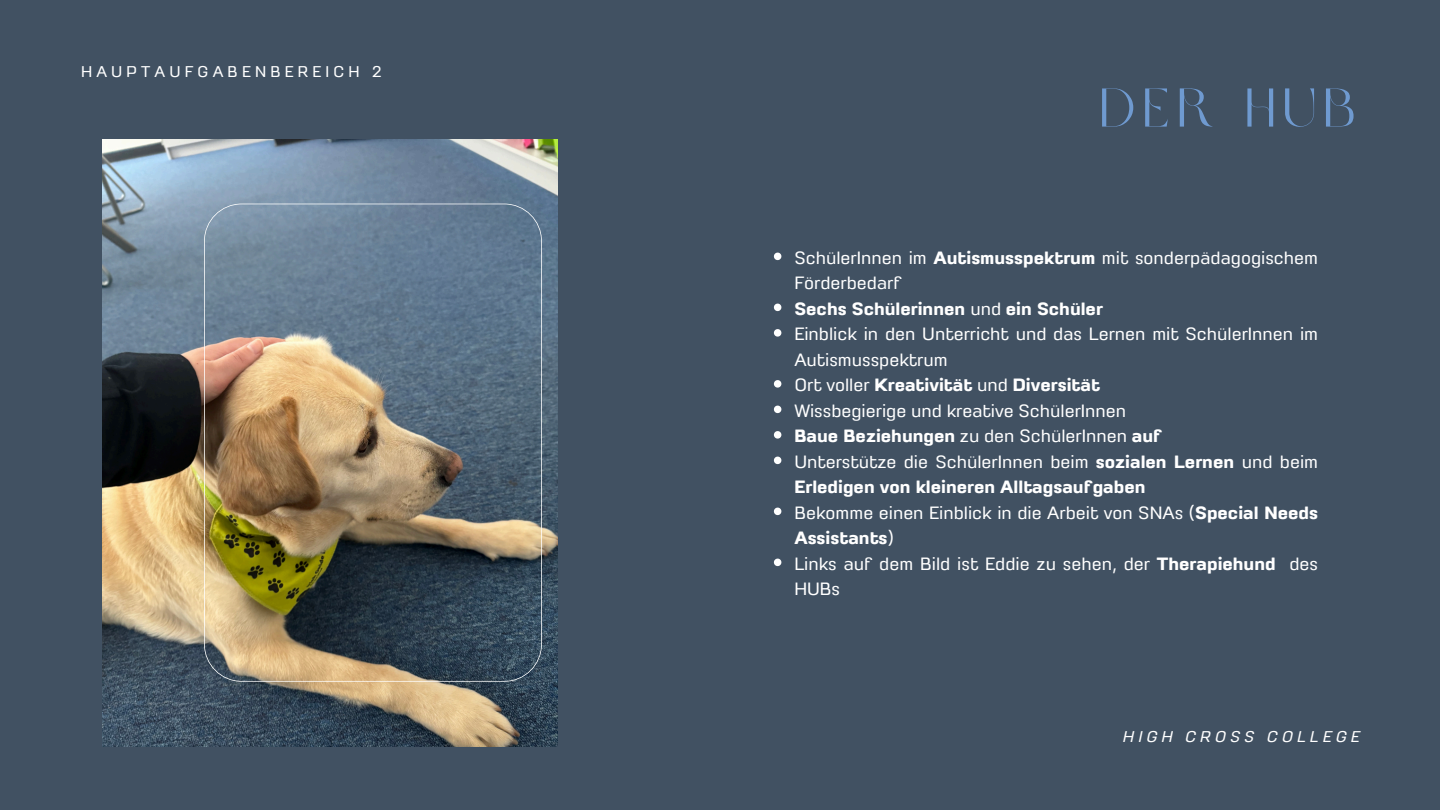
<style>
.page{position:relative;width:1440px;height:810px;background:#415162}
.page>*{position:absolute;margin:0;border:0;box-sizing:border-box;transform-origin:0 0}
.t1{font:54px "Brown Sugar";letter-spacing:.15em;color:#6f9ad0}
.t2{font:16px/25.5px "Petchlamoon";color:#fff}
.t3{font:700 16px/25.5px "Petchlamoon";color:#fff}
.t4{font:14px "Petchlamoon";letter-spacing:.3em;color:#fff}
.t5{font:italic 14px "Petchlamoon";letter-spacing:.3em;color:#fff}
.s1{font-weight:700}
.s2{font-weight:400}
</style>
<div class="page">
<img style="left:102px;top:139px;width:455px;height:608px">
<img style="left:204px;top:204px;width:338px;height:477px">
<svg style="left:774px;top:253px;width:7px;height:7px"></svg>
<svg style="left:774px;top:304px;width:7px;height:7px"></svg>
<svg style="left:774px;top:329px;width:7px;height:8px"></svg>
<svg style="left:774px;top:380px;width:7px;height:8px"></svg>
<svg style="left:774px;top:406px;width:7px;height:7px"></svg>
<svg style="left:774px;top:431px;width:7px;height:8px"></svg>
<svg style="left:774px;top:457px;width:7px;height:7px"></svg>
<svg style="left:774px;top:508px;width:7px;height:7px"></svg>
<svg style="left:774px;top:559px;width:7px;height:7px"></svg>
<p class="t4" style="left:81px;top:64px;width:302px">HAUPTAUFGABENBEREICH 2</p>
<p class="t1" style="left:1100px;top:86px;width:257px">Der HUB</p>
<p class="t2" style="left:794px;top:246px;width:525px">SchülerInnen im <span class="s1">Autismusspektrum</span> mit sonderpädagogischem<br>Förderbedarf</p>
<p class="t3" style="left:794px;top:297px;width:310px">Sechs Schülerinnen <span class="s2">und</span> ein Schüler</p>
<p class="t2" style="left:794px;top:322px;width:525px">Einblick in den Unterricht und das Lernen mit SchülerInnen im<br>Autismusspektrum</p>
<p class="t3" style="left:794px;top:373px;width:307px"><span class="s2">Ort voller</span> Kreativität <span class="s2">und</span> Diversität</p>
<p class="t2" style="left:794px;top:399px;width:333px">Wissbegierige und kreative SchülerInnen</p>
<p class="t3" style="left:794px;top:424px;width:369px">Baue Beziehungen <span class="s2">zu den SchülerInnen</span> auf</p>
<p class="t3" style="left:794px;top:450px;width:525px"><span class="s2">Unterstütze die SchülerInnen beim</span> sozialen Lernen <span class="s2">und beim<br></span>Erledigen von kleineren Alltagsaufgaben</p>
<p class="t2" style="left:794px;top:501px;width:525px">Bekomme einen Einblick in die Arbeit von SNAs (<span class="s1">Special Needs<br>Assistants</span>)</p>
<p class="t2" style="left:794px;top:552px;width:525px">Links auf dem Bild ist Eddie zu sehen, der <span class="s1">Therapiehund</span> des<br>HUBs</p>
<p class="t5" style="left:1122px;top:729px;width:238px">HIGH CROSS COLLEGE</p>
</div>
